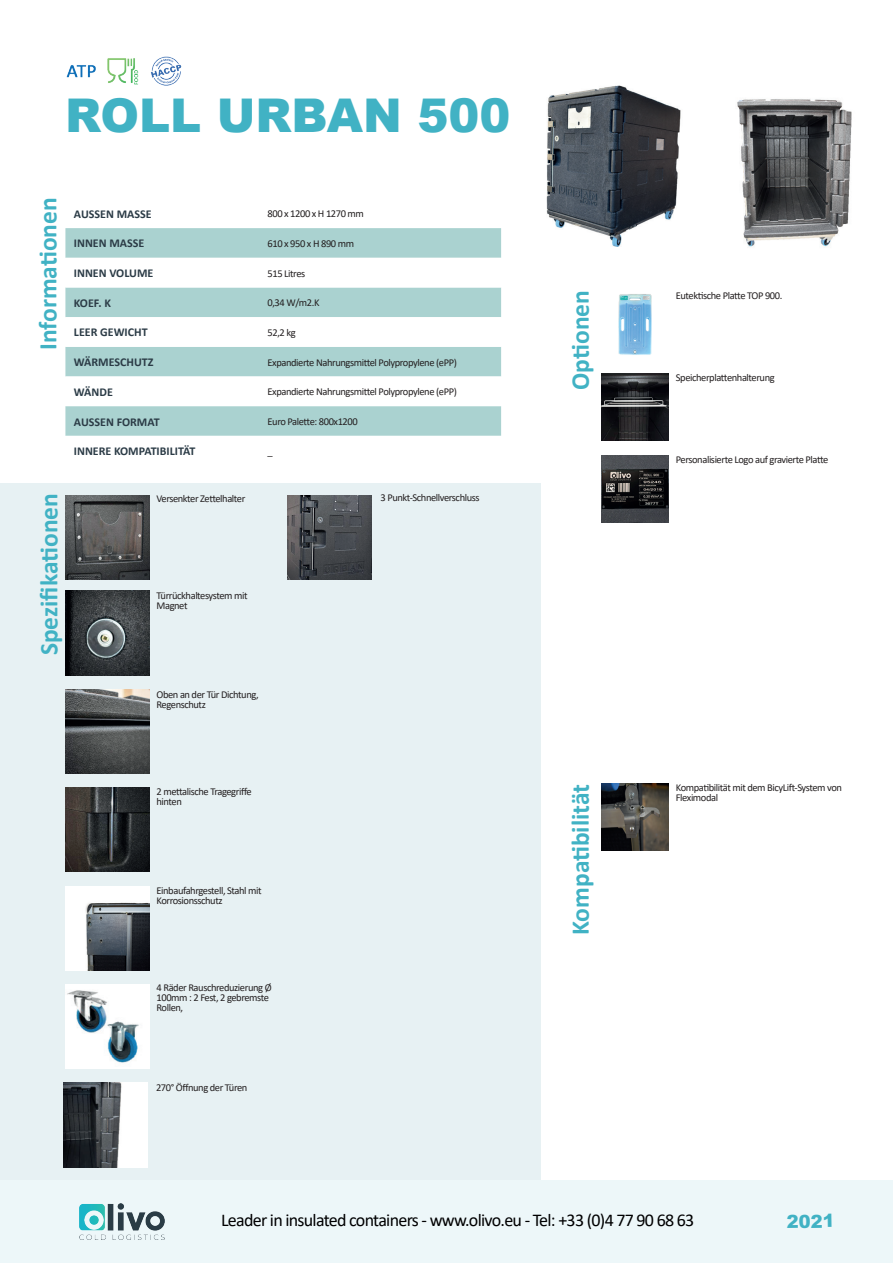
<style>
.page{position:relative;width:893px;height:1263px;background:#fff}
.page>*{position:absolute;margin:0;border:0;box-sizing:border-box;transform-origin:0 0}
.t1{font:900 46.5px "Arial";color:#41b2c4}
.t2{font:700 25.5px "Calibri";color:#41b2c4}
.t3{font:18px "Calibri";letter-spacing:-.04em;color:#000001}
.t4{font:900 18px "Arial";color:#41b2c4}
.t5{font:700 12px "Calibri";color:#2b3b46}
.t6{font:10.5px/10.1px "Calibri";letter-spacing:-.04em;color:#231f20}
</style>
<div class="page">
<div style="left:0;top:1181px;width:893px;height:82px;background:#edf7f9"></div>
<div style="left:0;top:483px;width:540px;height:697px;background:#e7f1f3"></div>
<div style="left:65px;top:228px;width:436px;height:208px;background:#aad2d0"></div>
<svg style="left:65px;top:258px;width:436px;height:29px"></svg>
<svg style="left:65px;top:317px;width:436px;height:30px"></svg>
<svg style="left:65px;top:376px;width:436px;height:30px"></svg>
<img style="left:65px;top:495px;width:84px;height:84px">
<img style="left:288px;top:495px;width:84px;height:84px">
<img style="left:65px;top:591px;width:84px;height:84px">
<img style="left:65px;top:690px;width:84px;height:84px">
<img style="left:65px;top:787px;width:84px;height:84px">
<img style="left:65px;top:887px;width:84px;height:84px">
<img style="left:65px;top:984px;width:84px;height:84px">
<img style="left:66px;top:65px;width:30px;height:13px">
<img style="left:108px;top:58px;width:31px;height:27px">
<img style="left:151px;top:56px;width:31px;height:30px">
<img style="left:737px;top:99px;width:115px;height:148px">
<img style="left:618px;top:294px;width:34px;height:61px">
<img style="left:601px;top:373px;width:68px;height:68px">
<img style="left:601px;top:455px;width:68px;height:68px">
<img style="left:546px;top:85px;width:135px;height:162px">
<img style="left:80px;top:1203px;width:85px;height:37px">
<img style="left:63px;top:1083px;width:84px;height:84px">
<img style="left:601px;top:783px;width:68px;height:68px">
<h1 class="t1" style="left:65px;top:82px;width:447px">ROLL URBAN 500</h1>
<h2 class="t2" style="left:30px;top:350px;width:154px;rotate:-90deg">Informationen</h2>
<p class="t5" style="left:74px;top:205px;width:79px">AUSSEN MASSE</p>
<p class="t6" style="left:268px;top:208px;width:98px">800 x 1200 x H 1270 mm</p>
<p class="t5" style="left:74px;top:235px;width:72px">INNEN MASSE</p>
<p class="t6" style="left:268px;top:238px;width:88px">610 x 950 x H 890 mm</p>
<p class="t5" style="left:74px;top:265px;width:81px">INNEN VOLUME</p>
<p class="t6" style="left:268px;top:268px;width:39px">515 Litres</p>
<p class="t5" style="left:74px;top:294px;width:39px">KOEF. K</p>
<p class="t6" style="left:268px;top:297px;width:53px">0,34 W/m2.K</p>
<p class="t5" style="left:74px;top:324px;width:75px">LEER GEWICHT</p>
<p class="t6" style="left:268px;top:327px;width:30px">52,2 kg</p>
<p class="t5" style="left:74px;top:354px;width:81px">WÄRMESCHUTZ</p>
<p class="t6" style="left:268px;top:357px;width:191px">Expandierte Nahrungsmittel Polypropylene (ePP)</p>
<p class="t5" style="left:74px;top:383px;width:40px">WÄNDE</p>
<p class="t6" style="left:268px;top:386px;width:191px">Expandierte Nahrungsmittel Polypropylene (ePP)</p>
<p class="t5" style="left:74px;top:413px;width:87px">AUSSEN FORMAT</p>
<p class="t6" style="left:268px;top:416px;width:92px">Euro Palette: 800x1200</p>
<p class="t5" style="left:74px;top:443px;width:123px">INNERE KOMPATIBILITÄT</p>
<p class="t6" style="left:268px;top:446px;width:7px">_</p>
<p class="t6" style="left:157px;top:493px;width:90px">Versenkter Zettelhalter</p>
<p class="t6" style="left:381px;top:492px;width:101px">3 Punkt-Schnellverschluss</p>
<h2 class="t2" style="left:31px;top:655px;width:163px;rotate:-90deg">Spezifikationen</h2>
<p class="t6" style="left:157px;top:590px;width:93px">Türrückhaltesystem mit<br>Magnet</p>
<p class="t6" style="left:157px;top:689px;width:104px">Oben an der Tür Dichtung,<br>Regenschutz</p>
<p class="t6" style="left:157px;top:786px;width:97px">2 mettalische Tragegriffe hinten</p>
<p class="t6" style="left:157px;top:885px;width:107px">Einbaufahrgestell, Stahl mit<br>Korrosionsschutz</p>
<p class="t6" style="left:157px;top:983px;width:117px">4 Räder Rauschreduzierung Ø<br>100mm : 2 Fest, 2 gebremste<br>Rollen,</p>
<p class="t6" style="left:156px;top:1082px;width:93px">270° Öffnung der Türen</p>
<h2 class="t2" style="left:562px;top:390px;width:101px;rotate:-90deg">Optionen</h2>
<p class="t6" style="left:676px;top:290px;width:108px">Eutektische Platte TOP 900.</p>
<p class="t6" style="left:676px;top:372px;width:100px">Speicherplattenhalterung</p>
<p class="t6" style="left:676px;top:454px;width:154px">Personalisierte Logo auf gravierte Platte</p>
<h2 class="t2" style="left:562px;top:935px;width:153px;rotate:-90deg">Kompatibilität</h2>
<p class="t6" style="left:676px;top:783px;width:168px">Kompatibilität mit dem BicyLift-System von<br>Fleximodal</p>
<h3 class="t3" style="left:221px;top:1208px;width:475px">Leader in insulated containers - www.olivo.eu - Tel: +33 (0)4 77 90 68 63</h3>
<h3 class="t4" style="left:786px;top:1208px;width:50px;rotate:-1deg">2021</h3>
</div>
